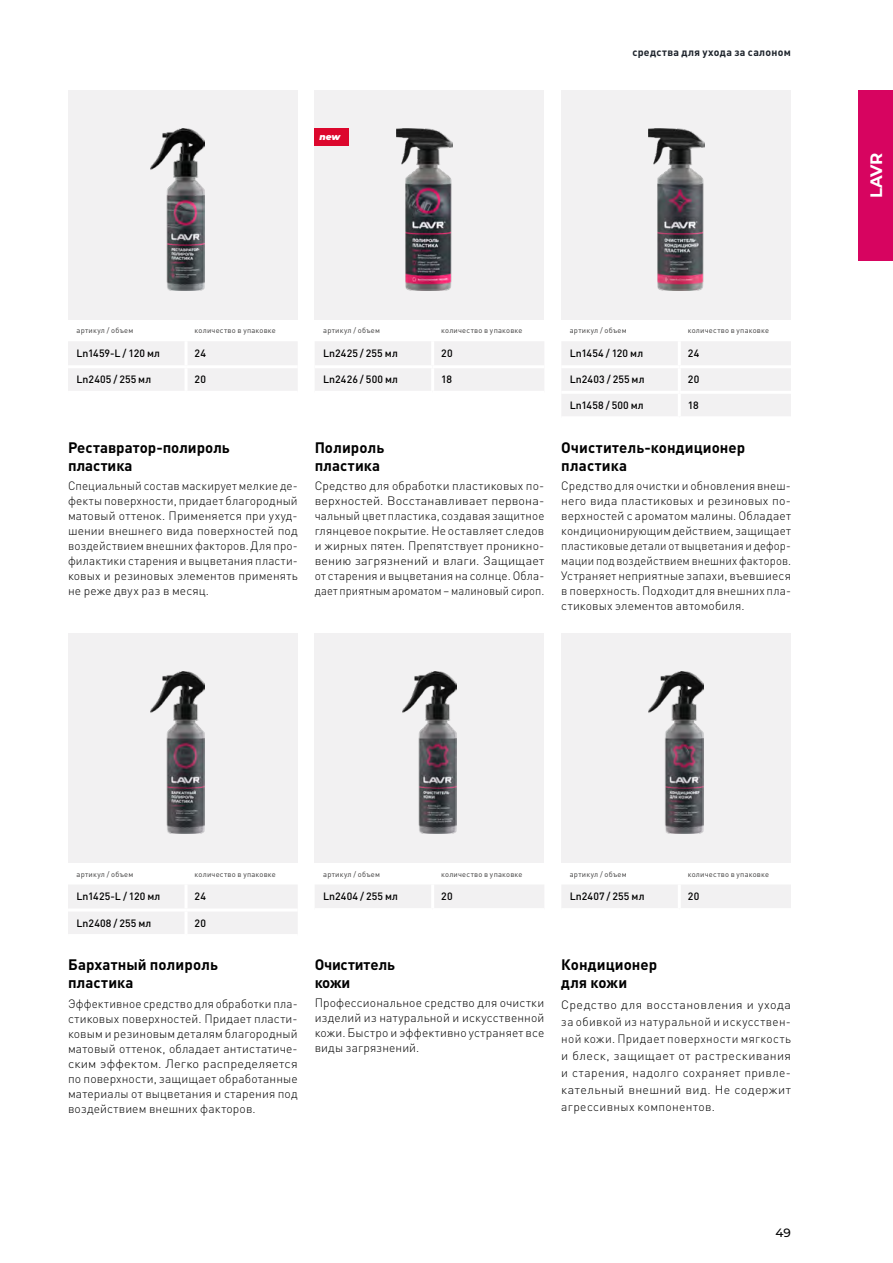
<style>
.page{position:relative;width:893px;height:1263px;background:#fff}
.page>*{position:absolute;margin:0;border:0;box-sizing:border-box;transform-origin:0 0}
.t1{font:700 16.5px "Montserrat";color:#fff}
.t2{font:700 15px/18px "DIN Pro";letter-spacing:.005em;color:#000}
.t3{font:300 12px/15px "DIN Pro";letter-spacing:.01em;color:#000;text-align:justify}
.t4{font:500 12px "Montserrat";color:#000}
.t5{font:500 10.5px "DIN Pro";letter-spacing:.01em;color:#000}
.t6{font:700 10.5px "DIN Pro";letter-spacing:.035em;color:#1e242c}
.t7{font:italic 900 9px "Montserrat";color:#fff}
.t8{font:7.5px "DIN Pro";letter-spacing:.03em;color:#3d3c3c}
</style>
<div class="page">
<div style="left:68px;top:90px;width:230px;height:230px;background:#f2f1f2"></div>
<div style="left:315px;top:90px;width:229px;height:230px;background:#f2f1f2"></div>
<div style="left:561px;top:90px;width:230px;height:230px;background:#f2f1f2"></div>
<div style="left:68px;top:634px;width:230px;height:229px;background:#f2f1f2"></div>
<div style="left:315px;top:634px;width:229px;height:229px;background:#f2f1f2"></div>
<div style="left:561px;top:634px;width:230px;height:229px;background:#f2f1f2"></div>
<div style="left:562px;top:341px;width:229px;height:75px;background:#f2f1f2"></div>
<hr style="left:678px;top:341px;width:3px;height:24px;background:#fff">
<hr style="left:561px;top:365px;width:118px;height:3px;background:#fff">
<hr style="left:679px;top:365px;width:112px;height:3px;background:#fff">
<hr style="left:678px;top:368px;width:3px;height:23px;background:#fff">
<hr style="left:561px;top:391px;width:118px;height:3px;background:#fff">
<hr style="left:679px;top:391px;width:112px;height:3px;background:#fff">
<hr style="left:678px;top:394px;width:3px;height:22px;background:#fff">
<div style="left:68px;top:885px;width:230px;height:49px;background:#f2f1f2"></div>
<hr style="left:185px;top:884px;width:3px;height:24px;background:#fff">
<hr style="left:68px;top:908px;width:118px;height:3px;background:#fff">
<hr style="left:186px;top:908px;width:112px;height:3px;background:#fff">
<hr style="left:185px;top:911px;width:3px;height:23px;background:#fff">
<div style="left:315px;top:341px;width:229px;height:50px;background:#f2f1f2"></div>
<hr style="left:431px;top:341px;width:3px;height:24px;background:#fff">
<hr style="left:315px;top:365px;width:118px;height:3px;background:#fff">
<hr style="left:433px;top:365px;width:111px;height:3px;background:#fff">
<hr style="left:431px;top:368px;width:3px;height:23px;background:#fff">
<img style="left:648px;top:129px;width:56px;height:161px">
<img style="left:150px;top:672px;width:55px;height:161px">
<img style="left:397px;top:129px;width:56px;height:161px">
<div style="left:315px;top:885px;width:229px;height:23px;background:#f2f1f2"></div>
<hr style="left:431px;top:884px;width:3px;height:24px;background:#fff">
<div style="left:562px;top:885px;width:229px;height:23px;background:#f2f1f2"></div>
<hr style="left:678px;top:884px;width:3px;height:24px;background:#fff">
<img style="left:402px;top:672px;width:55px;height:161px">
<img style="left:649px;top:672px;width:54px;height:161px">
<img style="left:150px;top:129px;width:55px;height:161px">
<div style="left:68px;top:341px;width:230px;height:50px;background:#f2f1f2"></div>
<hr style="left:185px;top:341px;width:3px;height:24px;background:#fff">
<hr style="left:68px;top:365px;width:118px;height:3px;background:#fff">
<hr style="left:186px;top:365px;width:112px;height:3px;background:#fff">
<hr style="left:185px;top:368px;width:3px;height:23px;background:#fff">
<div style="left:859px;top:90px;width:34px;height:170px;background:#d70460"></div>
<div style="left:315px;top:129px;width:34px;height:17px;background:#dc072d"></div>
<p class="t7" style="left:319px;top:130px;width:23px">new</p>
<p class="t6" style="left:632px;top:44px;width:160px">средства для ухода за салоном</p>
<p class="t8" style="left:77px;top:325px;width:58px">артикул / объем</p>
<p class="t8" style="left:195px;top:325px;width:83px">количество в упаковке</p>
<p class="t5" style="left:77px;top:345px;width:85px">Ln1459-L / 120 мл</p>
<p class="t5" style="left:195px;top:345px;width:13px">24</p>
<p class="t5" style="left:77px;top:371px;width:76px">Ln2405 / 255 мл</p>
<p class="t5" style="left:195px;top:371px;width:13px">20</p>
<p class="t2" style="left:68px;top:436px;width:163px">Реставратор-полироль пластика</p>
<p class="t3" style="left:68px;top:477px;width:231px">Специальный состав маскирует мелкие де&shy;фекты поверхности, придает благородный матовый оттенок. Применяется при ухуд&shy;шении внешнего вида поверхностей под воздействием внешних факторов. Для про&shy;филактики старения и выцветания пласти&shy;ковых и резиновых элементов применять не реже двух раз в месяц.</p>
<p class="t8" style="left:323px;top:325px;width:58px">артикул / объем</p>
<p class="t8" style="left:441px;top:325px;width:83px">количество в упаковке</p>
<p class="t5" style="left:323px;top:345px;width:76px">Ln2425 / 255 мл</p>
<p class="t5" style="left:441px;top:345px;width:13px">20</p>
<p class="t5" style="left:323px;top:371px;width:76px">Ln2426 / 500 мл</p>
<p class="t5" style="left:441px;top:371px;width:13px">18</p>
<p class="t2" style="left:315px;top:436px;width:71px">Полироль пластика</p>
<p class="t3" style="left:315px;top:477px;width:231px">Средство для обработки пластиковых по&shy;верхностей. Восстанавливает первона&shy;чальный цвет пластика, создавая защитное глянцевое покрытие. Не оставляет следов и жирных пятен. Препятствует проникно&shy;вению загрязнений и влаги. Защищает от старения и выцветания на солнце. Обла&shy;дает приятным ароматом – малиновый сироп.</p>
<p class="t8" style="left:570px;top:325px;width:58px">артикул / объем</p>
<p class="t8" style="left:688px;top:325px;width:83px">количество в упаковке</p>
<p class="t5" style="left:570px;top:345px;width:75px">Ln1454 / 120 мл</p>
<p class="t5" style="left:688px;top:345px;width:13px">24</p>
<p class="t5" style="left:570px;top:371px;width:76px">Ln2403 / 255 мл</p>
<p class="t5" style="left:688px;top:371px;width:13px">20</p>
<p class="t5" style="left:570px;top:396px;width:75px">Ln1458 / 500 мл</p>
<p class="t5" style="left:688px;top:396px;width:13px">18</p>
<p class="t2" style="left:561px;top:436px;width:185px">Очиститель-кондиционер пластика</p>
<p class="t3" style="left:561px;top:477px;width:231px">Средство для очистки и обновления внеш&shy;него вида пластиковых и резиновых по&shy;верхностей с ароматом малины. Обладает кондиционирующим действием, защищает пластиковые детали от выцветания и дефор&shy;мации под воздействием внешних факторов.<br>Устраняет неприятные запахи, въевшиеся в поверхность. Подходит для внешних пла&shy;стиковых элементов автомобиля.</p>
<h1 class="t1" style="left:864px;top:198px;width:47px;rotate:-90deg">LAVR</h1>
<p class="t8" style="left:77px;top:868px;width:58px">артикул / объем</p>
<p class="t8" style="left:195px;top:868px;width:83px">количество в упаковке</p>
<p class="t5" style="left:77px;top:888px;width:85px">Ln1425-L / 120 мл</p>
<p class="t5" style="left:195px;top:888px;width:13px">24</p>
<p class="t5" style="left:77px;top:914px;width:76px">Ln2408 / 255 мл</p>
<p class="t5" style="left:195px;top:914px;width:13px">20</p>
<p class="t2" style="left:68px;top:954px;width:151px">Бархатный полироль пластика</p>
<p class="t3" style="left:68px;top:995px;width:231px">Эффективное средство для обработки пла&shy;стиковых поверхностей. Придает пласти&shy;ковым и резиновым деталям благородный матовый оттенок, обладает антистатиче&shy;ским эффектом. Легко распределяется по поверхности, защищает обработанные материалы от выцветания и старения под воздействием внешних факторов.</p>
<p class="t8" style="left:323px;top:868px;width:58px">артикул / объем</p>
<p class="t8" style="left:441px;top:868px;width:83px">количество в упаковке</p>
<p class="t5" style="left:323px;top:888px;width:76px">Ln2404 / 255 мл</p>
<p class="t5" style="left:441px;top:888px;width:13px">20</p>
<p class="t8" style="left:570px;top:868px;width:58px">артикул / объем</p>
<p class="t8" style="left:688px;top:868px;width:83px">количество в упаковке</p>
<p class="t5" style="left:570px;top:888px;width:76px">Ln2407 / 255 мл</p>
<p class="t5" style="left:688px;top:888px;width:13px">20</p>
<p class="t2" style="left:315px;top:954px;width:82px">Очиститель кожи</p>
<p class="t3" style="left:315px;top:994px;width:231px">Профессиональное средство для очистки изделий из натуральной и искусственной кожи. Быстро и эффективно устраняет все виды загрязнений.</p>
<p class="t2" style="left:561px;top:954px;width:97px">Кондиционер для кожи</p>
<p class="t3" style="left:561px;top:995px;width:231px;line-height:17px">Средство для восстановления и ухода за обивкой из натуральной и искусствен&shy;ной кожи. Придает поверхности мягкость и блеск, защищает от растрескивания и старения, надолго сохраняет привле&shy;кательный внешний вид. Не содержит агрессивных компонентов.</p>
<p class="t4" style="left:776px;top:1224px;width:17px">49</p>
</div>
